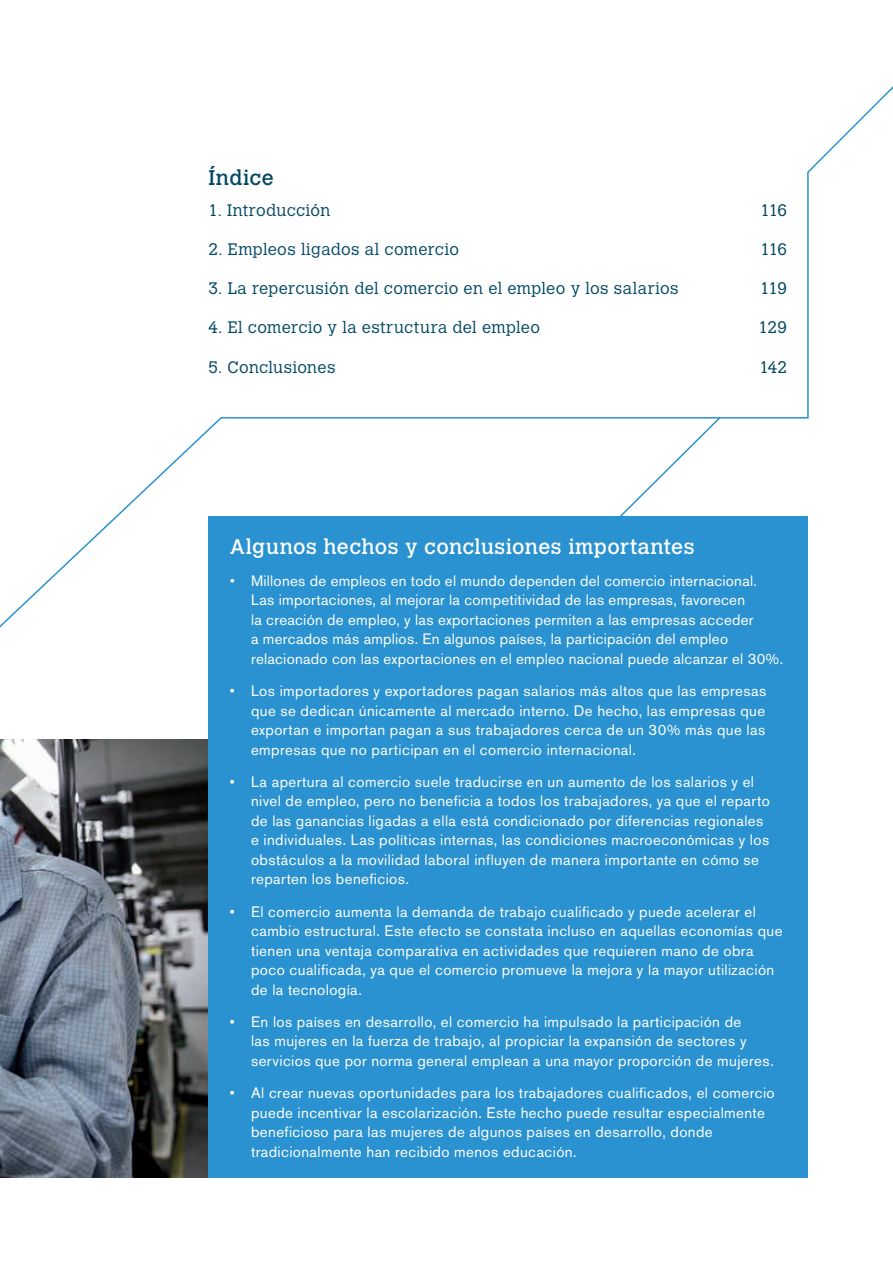
<style>
.page{position:relative;width:893px;height:1263px;background:#fff}
.page>*{position:absolute;margin:0;border:0;box-sizing:border-box;transform-origin:0 0}
.t1{font:21px "Calvert";letter-spacing:.02em;color:#fff}
.t2{font:21px "Calvert";letter-spacing:.025em;color:#004864}
.t3{font:300 16.5px "Calvert";letter-spacing:.02em;color:#004864}
.t4{font:15px/19.5px "Akzidenz Grotesk Std";letter-spacing:.025em;color:#fff}
.s1{font-family:"Calvert"}
</style>
<div class="page">
<img style="left:0;top:739px;width:209px;height:439px">
<div style="left:209px;top:516px;width:599px;height:662px;background:#2a92d0"></div>
<h1 class="t2" style="left:209px;top:165px;width:67px">Índice</h1>
<p class="t3" style="left:209px;top:201px;width:123px">1. Introducción</p>
<p class="t3" style="left:760px;top:201px;width:28px">116</p>
<p class="t3" style="left:209px;top:240px;width:252px">2. Empleos ligados al comercio</p>
<p class="t3" style="left:760px;top:240px;width:28px">116</p>
<p class="t3" style="left:209px;top:279px;width:472px">3. La repercusión del comercio en el empleo y los salarios</p>
<p class="t3" style="left:760px;top:279px;width:28px">119</p>
<p class="t3" style="left:209px;top:318px;width:333px">4. El comercio y la estructura del empleo</p>
<p class="t3" style="left:758px;top:318px;width:30px">129</p>
<p class="t3" style="left:209px;top:358px;width:128px">5. Conclusiones</p>
<p class="t3" style="left:759px;top:358px;width:29px">142</p>
<h1 class="t1" style="left:230px;top:534px;width:466px">Algunos hechos y conclusiones importantes</h1>
<p class="t4" style="left:251px;top:571px;width:534px;text-indent:-21px"><span class="s1">•</span> Millones de empleos en todo el mundo dependen del comercio internacional.<br>Las importaciones, al mejorar la competitividad de las empresas, favorecen<br>la creación de empleo, y las exportaciones permiten a las empresas acceder<br>a mercados más amplios. En algunos países, la participación del empleo relacionado con las exportaciones en el empleo nacional puede alcanzar el 30%.</p>
<p class="t4" style="left:251px;top:681px;width:517px;text-align:justify;text-indent:-21px">• Los importadores y exportadores pagan salarios más altos que las empresas que se dedican únicamente al mercado interno. De hecho, las empresas que exportan e importan pagan a sus trabajadores cerca de un 30% más que las empresas que no participan en el comercio internacional.</p>
<p class="t4" style="left:251px;top:772px;width:520px;text-indent:-21px">• La apertura al comercio suele traducirse en un aumento de los salarios y el nivel de empleo, pero no beneficia a todos los trabajadores, ya que el reparto de las ganancias ligadas a ella está condicionado por diferencias regionales e individuales. Las políticas internas, las condiciones macroeconómicas y los obstáculos a la movilidad laboral influyen de manera importante en cómo se reparten los beneficios.</p>
<p class="t4" style="left:251px;top:901px;width:533px;text-indent:-21px">• El comercio aumenta la demanda de trabajo cualificado y puede acelerar el cambio estructural. Este efecto se constata incluso en aquellas economías que tienen una ventaja comparativa en actividades que requieren mano de obra poco cualificada, ya que el comercio promueve la mejora y la mayor utilización de la tecnología.</p>
<p class="t4" style="left:251px;top:1012px;width:524px;text-indent:-21px">• En los países en desarrollo, el comercio ha impulsado la participación de<br>las mujeres en la fuerza de trabajo, al propiciar la expansión de sectores y servicios que por norma general emplean a una mayor proporción de mujeres.</p>
<p class="t4" style="left:251px;top:1083px;width:525px;text-indent:-21px">• Al crear nuevas oportunidades para los trabajadores cualificados, el comercio puede incentivar la escolarización. Este hecho puede resultar especialmente beneficioso para las mujeres de algunos países en desarrollo, donde tradicionalmente han recibido menos educación.</p>
</div>
